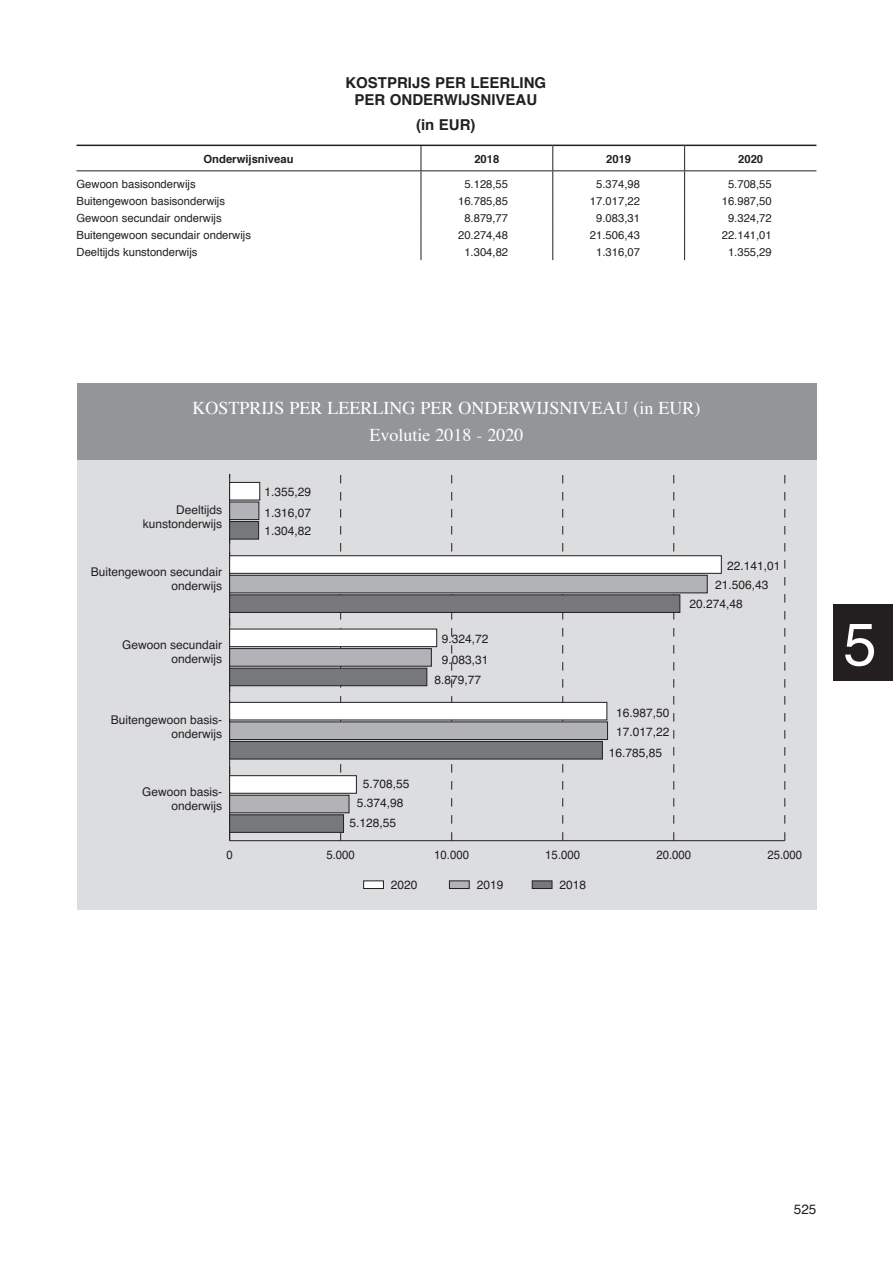
<style>
.page{position:relative;width:893px;height:1263px;background:#fff}
.page>*{position:absolute;margin:0;border:0;box-sizing:border-box;transform-origin:0 0}
.t1{font:60px "Helvetica";color:#fff}
.t2{font:18px/27px "Times";color:#fff;text-align:center}
.t3{font:700 15px/17px "Helvetica";color:#231f20;text-align:center}
.t4{font:13.5px "Helvetica";color:#231f20}
.t5{font:12px/14.4px "Helvetica";color:#231f20;text-align:right}
.t6{font:12px "Helvetica";color:#231f20;scale:.95 1}
.t7{font:11.25px "Helvetica";color:#231f20}
.t8{font:700 11.25px "Helvetica";color:#231f20}
</style>
<div class="page">
<div style="left:833px;top:604px;width:60px;height:76px;background:#231f20"></div>
<div style="left:77px;top:459px;width:739px;height:451px;background:#dcdddf"></div>
<div style="left:77px;top:383px;width:739px;height:76px;background:#939598"></div>
<hr style="left:230px;top:840px;width:555px;height:1px;background:#231f20">
<svg style="left:340px;top:475px;width:1px;height:366px"></svg>
<svg style="left:451px;top:475px;width:1px;height:366px"></svg>
<svg style="left:562px;top:475px;width:1px;height:366px"></svg>
<svg style="left:673px;top:475px;width:1px;height:366px"></svg>
<svg style="left:784px;top:475px;width:1px;height:366px"></svg>
<svg style="left:229px;top:474px;width:15px;height:367px"></svg>
<div style="left:229px;top:521px;width:30px;height:18px;background:#76787b;border:1px solid #231f20"></div>
<div style="left:229px;top:594px;width:451px;height:19px;background:#76787b;border:1px solid #231f20"></div>
<div style="left:229px;top:668px;width:198px;height:18px;background:#76787b;border:1px solid #231f20"></div>
<div style="left:229px;top:741px;width:374px;height:18px;background:#76787b;border:1px solid #231f20"></div>
<div style="left:229px;top:814px;width:115px;height:19px;background:#76787b;border:1px solid #231f20"></div>
<div style="left:229px;top:502px;width:30px;height:18px;background:#b2b3b7;border:1px solid #231f20"></div>
<div style="left:229px;top:575px;width:478px;height:18px;background:#b2b3b7;border:1px solid #231f20"></div>
<div style="left:229px;top:648px;width:203px;height:18px;background:#b2b3b7;border:1px solid #231f20"></div>
<div style="left:229px;top:722px;width:379px;height:18px;background:#b2b3b7;border:1px solid #231f20"></div>
<div style="left:229px;top:795px;width:120px;height:18px;background:#b2b3b7;border:1px solid #231f20"></div>
<div style="left:229px;top:482px;width:31px;height:18px;background:#fff;border:1px solid #231f20"></div>
<div style="left:229px;top:555px;width:493px;height:19px;background:#fff;border:1px solid #231f20"></div>
<div style="left:229px;top:629px;width:208px;height:18px;background:#fff;border:1px solid #231f20"></div>
<div style="left:229px;top:702px;width:378px;height:18px;background:#fff;border:1px solid #231f20"></div>
<div style="left:229px;top:775px;width:128px;height:18px;background:#fff;border:1px solid #231f20"></div>
<div style="left:363px;top:880px;width:21px;height:9px;background:#fff;border:1px solid #231f20"></div>
<div style="left:449px;top:880px;width:21px;height:9px;background:#b2b3b7;border:1px solid #231f20"></div>
<div style="left:532px;top:880px;width:20px;height:9px;background:#76787b;border:1px solid #231f20"></div>
<svg style="left:421px;top:146px;width:1px;height:114px"></svg>
<svg style="left:552px;top:146px;width:1px;height:114px"></svg>
<svg style="left:684px;top:146px;width:1px;height:114px"></svg>
<hr style="left:77px;top:145px;width:344px;height:1px;background:#231f20">
<hr style="left:421px;top:145px;width:132px;height:1px;background:#231f20">
<hr style="left:553px;top:145px;width:132px;height:1px;background:#231f20">
<hr style="left:685px;top:145px;width:131px;height:1px;background:#231f20">
<hr style="left:77px;top:170px;width:344px;height:1px;background:#231f20">
<hr style="left:421px;top:170px;width:132px;height:1px;background:#231f20">
<hr style="left:553px;top:170px;width:132px;height:1px;background:#231f20">
<hr style="left:685px;top:170px;width:131px;height:1px;background:#231f20">
<p class="t3" style="left:345px;top:74px;width:202px">KOSTPRIJS PER LEERLING<br>PER ONDERWIJSNIVEAU</p>
<p class="t3" style="left:416px;top:117px;width:61px">(in EUR)</p>
<p class="t8" style="left:204px;top:149px;width:92px">Onderwijsniveau</p>
<p class="t8" style="left:474px;top:149px;width:27px">2018</p>
<p class="t8" style="left:606px;top:149px;width:27px">2019</p>
<p class="t8" style="left:738px;top:149px;width:27px">2020</p>
<p class="t7" style="left:77px;top:175px;width:121px">Gewoon basisonderwijs</p>
<p class="t7" style="left:464px;top:175px;width:45px">5.128,55</p>
<p class="t7" style="left:596px;top:175px;width:45px">5.374,98</p>
<p class="t7" style="left:728px;top:175px;width:45px">5.708,55</p>
<p class="t7" style="left:77px;top:192px;width:150px">Buitengewoon basisonderwijs</p>
<p class="t7" style="left:458px;top:192px;width:52px">16.785,85</p>
<p class="t7" style="left:590px;top:192px;width:52px">17.017,22</p>
<p class="t7" style="left:722px;top:192px;width:52px">16.987,50</p>
<p class="t7" style="left:77px;top:209px;width:147px">Gewoon secundair onderwijs</p>
<p class="t7" style="left:464px;top:209px;width:45px">8.879,77</p>
<p class="t7" style="left:596px;top:209px;width:45px">9.083,31</p>
<p class="t7" style="left:728px;top:209px;width:45px">9.324,72</p>
<p class="t7" style="left:77px;top:226px;width:176px">Buitengewoon secundair onderwijs</p>
<p class="t7" style="left:458px;top:226px;width:52px">20.274,48</p>
<p class="t7" style="left:590px;top:226px;width:52px">21.506,43</p>
<p class="t7" style="left:722px;top:226px;width:52px">22.141,01</p>
<p class="t7" style="left:77px;top:243px;width:122px">Deeltijds kunstonderwijs</p>
<p class="t7" style="left:464px;top:243px;width:45px">1.304,82</p>
<p class="t7" style="left:596px;top:243px;width:45px">1.316,07</p>
<p class="t7" style="left:728px;top:243px;width:45px">1.355,29</p>
<h2 class="t2" style="left:193px;top:393px;width:509px">KOSTPRIJS PER LEERLING PER ONDERWIJSNIVEAU (in EUR)<br>Evolutie 2018 - 2020</h2>
<p class="t5" style="left:143px;top:503px;width:81px">Deeltijds kunstonderwijs</p>
<p class="t5" style="left:91px;top:565px;width:133px">Buitengewoon secundair onderwijs</p>
<p class="t5" style="left:122px;top:638px;width:102px">Gewoon secundair onderwijs</p>
<p class="t5" style="left:111px;top:713px;width:113px">Buitengewoon basis&shy;onderwijs</p>
<p class="t5" style="left:142px;top:785px;width:82px">Gewoon basis&shy;onderwijs</p>
<p class="t5" style="left:264px;top:481px;width:48px;line-height:21.3px;text-align:left">1.355,29<br>1.316,07</p>
<p class="t5" style="left:264px;top:524px;width:48px">1.304,82</p>
<p class="t5" style="left:442px;top:632px;width:48px">9.324,72</p>
<p class="t5" style="left:442px;top:652px;width:48px">9.083,31</p>
<p class="t5" style="left:434px;top:673px;width:48px">8.879,77</p>
<p class="t5" style="left:363px;top:777px;width:48px">5.708,55</p>
<p class="t5" style="left:357px;top:796px;width:48px">5.374,98</p>
<p class="t5" style="left:349px;top:816px;width:48px">5.128,55</p>
<p class="t5" style="left:727px;top:559px;width:55px">22.141,01</p>
<p class="t5" style="left:690px;top:575px;width:80px;line-height:19.6px;text-align:left;text-indent:26px">21.506,43<br>20.274,48</p>
<p class="t5" style="left:616px;top:706px;width:55px">16.987,50</p>
<p class="t5" style="left:616px;top:725px;width:55px">17.017,22</p>
<p class="t5" style="left:609px;top:746px;width:55px">16.785,85</p>
<p class="t6" style="left:226px;top:846px;width:8px">0</p>
<p class="t6" style="left:326px;top:846px;width:32px">5.000</p>
<p class="t6" style="left:434px;top:846px;width:38px">10.000</p>
<p class="t6" style="left:545px;top:846px;width:38px">15.000</p>
<p class="t6" style="left:656px;top:846px;width:38px">20.000</p>
<p class="t6" style="left:767px;top:846px;width:38px">25.000</p>
<p class="t5" style="left:391px;top:878px;width:28px">2020</p>
<p class="t5" style="left:477px;top:878px;width:28px">2019</p>
<p class="t5" style="left:560px;top:878px;width:28px">2018</p>
<h1 class="t1" style="left:843px;top:598px;width:35px">5</h1>
<p class="t4" style="left:794px;top:1199px;width:24px">525</p>
</div>
